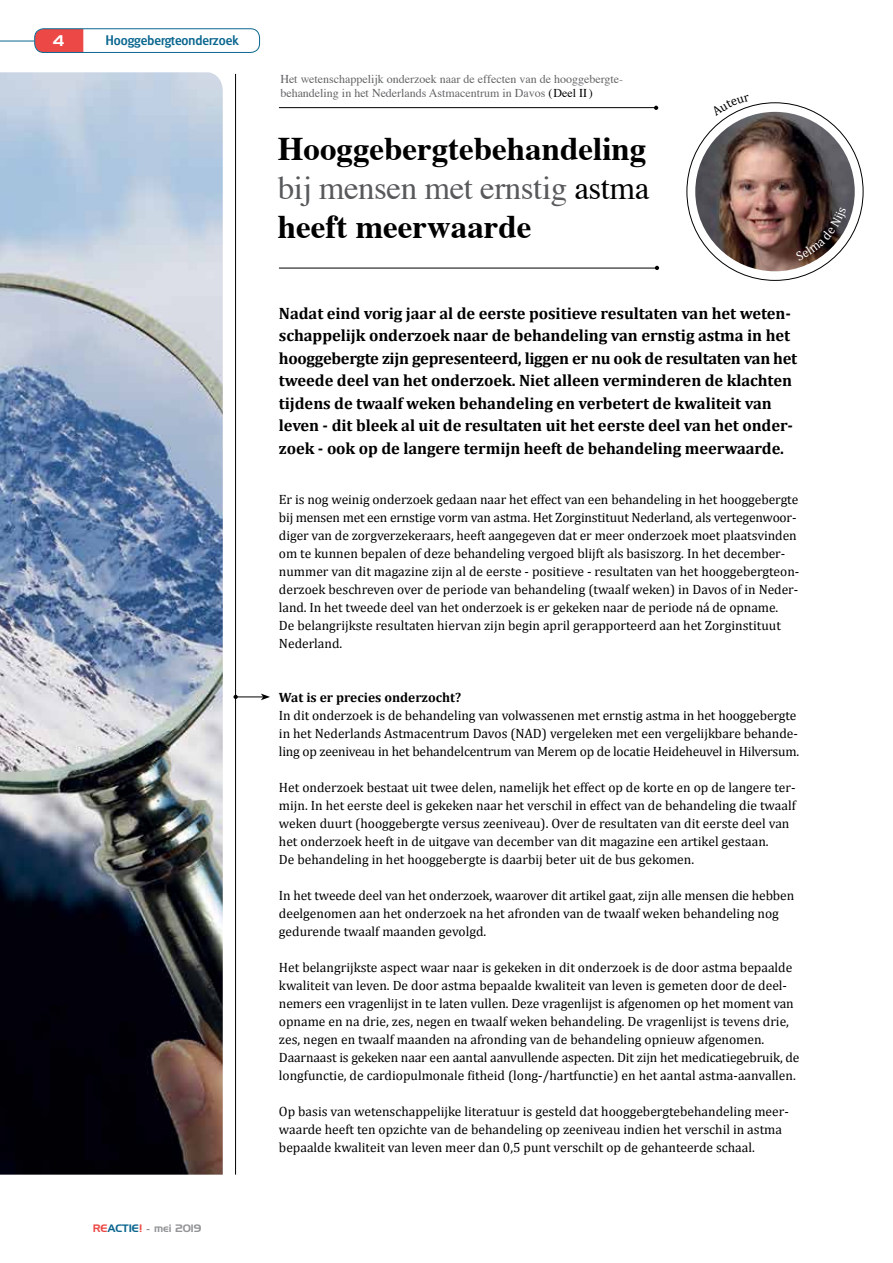
<style>
.page{position:relative;width:893px;height:1263px;background:#fff}
.page>*{position:absolute;margin:0;border:0;box-sizing:border-box;transform-origin:0 0}
.t1{font:700 33px/39px "Times";color:#000;text-align:justify}
.t2{font:700 16.5px/22.5px "Cambria";letter-spacing:-.005em;color:#000}
.t3{font:15px "Handel Gothic BT";color:#fff}
.t4{font:13.5px/18px "Cambria";color:#000}
.t5{font:700 13.5px "Cambria";color:#000}
.t6{font:500 13.5px "Glasgow";color:#0c6790}
.t7{font:12px/14.4px "Times";color:#636466}
.t8{font:10.5px "Handel Gothic BT";color:#939598}
.s1{color:#ec4946}
.s2{color:#0c6790}
.s3{font-size:9px}
.s4{color:#000}
.s5{font-weight:400;color:#58595b}
.s6{font-weight:400}
</style>
<div class="page">
<hr style="left:0;top:41px;width:34px;height:1px;background:#0c6790">
<svg style="left:36px;top:30px;width:47px;height:22px"></svg>
<div style="left:34px;top:28px;width:226px;height:25px;border:1px solid #0c6790;border-radius:9px"></div>
<hr style="left:235px;top:74px;width:1px;height:1101px;background:#000">
<img style="left:0;top:72px;width:223px;height:1103px">
<hr style="left:279px;top:107px;width:378px;height:1px;background:#000">
<svg style="left:654px;top:106px;width:4px;height:4px"></svg>
<hr style="left:279px;top:268px;width:379px;height:1px;background:#000">
<svg style="left:655px;top:266px;width:4px;height:4px"></svg>
<img style="left:695px;top:112px;width:160px;height:159px;border-radius:80px">
<svg style="left:234px;top:693px;width:36px;height:7px"></svg>
<svg style="left:728px;top:106px;width:22px;height:10px"></svg>
<svg style="left:796px;top:207px;width:51px;height:54px;background:#4e4240"></svg>
<p class="t3" style="left:53px;top:32px;width:13px">4</p>
<p class="t6" style="left:106px;top:32px;width:134px">Hooggebergteonderzoek</p>
<p class="t8" style="left:93px;top:1221px;width:110px"><span class="s1">RE</span><span class="s2">ACTIE</span><span class="s1">!</span> <span class="s3">-</span> mei 2019</p>
<p class="t7" style="left:280px;top:70px;width:344px">Het wetenschappelijk onderzoek naar de effecten van de hooggebergte&shy;behandeling in het Nederlands Astmacentrum in Davos <span class="s4">(Deel II )</span></p>
<h1 class="t1" style="left:278px;top:126px;width:373px">Hooggebergtebehandeling <span class="s5">bij mensen met ernstig</span> <span class="s6">astma </span>heeft meerwaarde</h1>
<p class="t2" style="left:279px;top:301px;width:520px">Nadat eind vorig jaar al de eerste positieve resultaten van het weten&shy;schappelijk onderzoek naar de behandeling van ernstig astma in het hooggebergte zijn gepresenteerd, liggen er nu ook de resultaten van het tweede deel van het onderzoek. Niet alleen verminderen de klachten tijdens de twaalf weken behandeling en verbetert de kwaliteit van leven - dit bleek al uit de resultaten uit het eerste deel van het onder&shy;zoek - ook op de langere termijn heeft de behandeling meerwaarde.</p>
<p class="t4" style="left:279px;top:490px;width:522px">Er is nog weinig onderzoek gedaan naar het effect van een behandeling in het hooggebergte bij mensen met een ernstige vorm van astma. Het Zorginstituut Nederland, als vertegenwoor&shy;diger van de zorgverzekeraars, heeft aangegeven dat er meer onderzoek moet plaatsvinden om te kunnen bepalen of deze behandeling vergoed blijft als basiszorg. In het december&shy;nummer van dit magazine zijn al de eerste - positieve - resultaten van het hooggebergteon&shy;derzoek beschreven over de periode van behandeling (twaalf weken) in Davos of in Neder&shy;land. In het tweede deel van het onderzoek is er gekeken naar de periode ná de opname.<br>De belangrijkste resultaten hiervan zijn begin april gerapporteerd aan het Zorginstituut Nederland.</p>
<p class="t5" style="left:279px;top:688px;width:184px">Wat is er precies onderzocht?</p>
<p class="t4" style="left:279px;top:706px;width:522px">In dit onderzoek is de behandeling van volwassenen met ernstig astma in het hooggebergte in het Nederlands Astmacentrum Davos (NAD) vergeleken met een vergelijkbare behande&shy;ling op zeeniveau in het behandelcentrum van Merem op de locatie Heideheuvel in Hilversum.</p>
<p class="t4" style="left:279px;top:778px;width:518px">Het onderzoek bestaat uit twee delen, namelijk het effect op de korte en op de langere ter&shy;mijn. In het eerste deel is gekeken naar het verschil in effect van de behandeling die twaalf weken duurt (hooggebergte versus zeeniveau). Over de resultaten van dit eerste deel van het onderzoek heeft in de uitgave van december van dit magazine een artikel gestaan.<br>De behandeling in het hooggebergte is daarbij beter uit de bus gekomen.</p>
<p class="t4" style="left:279px;top:886px;width:517px">In het tweede deel van het onderzoek, waarover dit artikel gaat, zijn alle mensen die hebben deelgenomen aan het onderzoek na het afronden van de twaalf weken behandeling nog gedurende twaalf maanden gevolgd.</p>
<p class="t4" style="left:279px;top:958px;width:522px">Het belangrijkste aspect waar naar is gekeken in dit onderzoek is de door astma bepaalde kwaliteit van leven. De door astma bepaalde kwaliteit van leven is gemeten door de deel&shy;nemers een vragenlijst in te laten vullen. Deze vragenlijst is afgenomen op het moment van opname en na drie, zes, negen en twaalf weken behandeling. De vragenlijst is tevens drie, zes, negen en twaalf maanden na afronding van de behandeling opnieuw afgenomen.<br>Daarnaast is gekeken naar een aantal aanvullende aspecten. Dit zijn het medicatiegebruik, de longfunctie, de cardiopulmonale fitheid (long-/hartfunctie) en het aantal astma-aanvallen.</p>
<p class="t4" style="left:279px;top:1102px;width:511px">Op basis van wetenschappelijke literatuur is gesteld dat hooggebergtebehandeling meer&shy;waarde heeft ten opzichte van de behandeling op zeeniveau indien het verschil in astma bepaalde kwaliteit van leven meer dan 0,5 punt verschilt op de gehanteerde schaal.</p>
</div>
